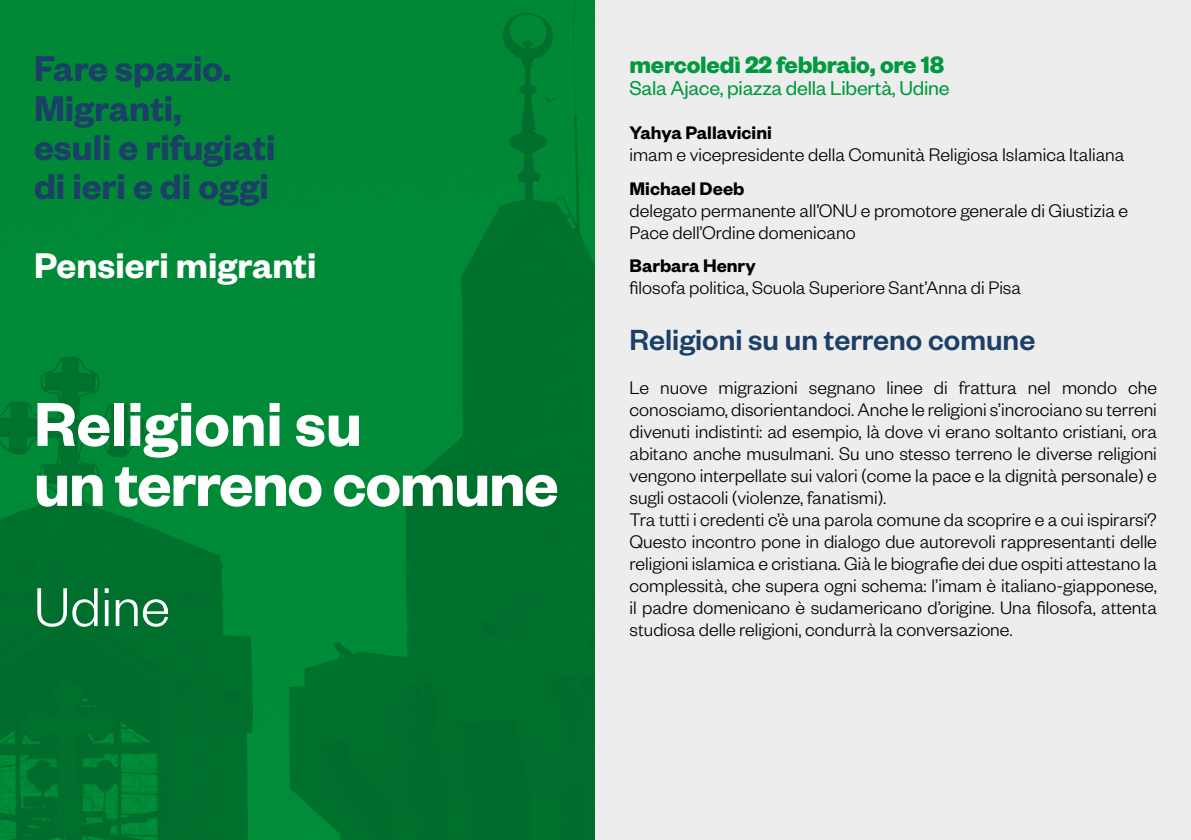
<style>
.page{position:relative;width:1191px;height:840px;background:#fff}
.page>*{position:absolute;margin:0;border:0;box-sizing:border-box;transform-origin:0 0}
.t1{font:600 68px/60px "Founders Grotesk";letter-spacing:-.02em;color:#fff}
.t2{font:300 60px "Founders Grotesk";color:#fff}
.t3{font:600 39.2px/39.2px "Founders Grotesk";color:#1b3f67}
.t4{font:600 39.2px "Founders Grotesk";color:#fff}
.t5{font:500 32px "Founders Grotesk";color:#1b3f67}
.t6{font:700 26px "Founders Grotesk";letter-spacing:-.01em;color:#009a3e}
.t7{font:22px "Founders Grotesk";letter-spacing:-.01em;color:#009a3e}
.t8{font:300 20px/22px "Founders Grotesk";color:#000}
.t9{font:600 20px "Founders Grotesk";color:#000}
</style>
<div class="page">
<img style="left:0;top:0;width:595px;height:839px">
<div style="left:595px;top:0;width:596px;height:839px;background:#ededed"></div>
<h3 class="t3" style="left:34px;top:47px;width:243px">Fare spazio.<br>Migranti,<br>esuli e rifugiati di ieri e di oggi</h3>
<h3 class="t4" style="left:34px;top:240px;width:284px">Pensieri migranti</h3>
<h1 class="t1" style="left:34px;top:390px;width:526px">Religioni su<br>un terreno comune</h1>
<h2 class="t2" style="left:34px;top:570px;width:137px">Udine</h2>
<h3 class="t6" style="left:629px;top:48px;width:316px">mercoledì 22 febbraio, ore 18</h3>
<p class="t7" style="left:629px;top:75px;width:322px">Sala Ajace, piazza della Libertà, Udine</p>
<p class="t9" style="left:629px;top:120px;width:144px">Yahya Pallavicini</p>
<p class="t8" style="left:629px;top:143px;width:496px">imam e vicepresidente della Comunità Religiosa Islamica Italiana</p>
<p class="t9" style="left:629px;top:175px;width:116px">Michael Deeb</p>
<p class="t8" style="left:629px;top:198px;width:500px">delegato permanente all’ONU e promotore generale di Giustizia e<br>Pace dell’Ordine domenicano</p>
<p class="t9" style="left:629px;top:253px;width:128px">Barbara Henry</p>
<p class="t8" style="left:629px;top:275px;width:393px">filosofa politica, Scuola Superiore Sant’Anna di Pisa</p>
<h3 class="t5" style="left:629px;top:320px;width:407px">Religioni su un terreno comune</h3>
<p class="t8" style="left:629px;top:375px;width:529px">Le nuove migrazioni segnano linee di frattura nel mondo che conosciamo, disorientandoci. Anche le religioni s’incrociano su terreni divenuti indistinti: ad esempio, là dove vi erano soltanto cristiani, ora abitano anche musulmani. Su uno stesso terreno le diverse religioni vengono interpellate sui valori (come la pace e la dignità personale) e sugli ostacoli (violenze, fanatismi).<br>Tra tutti i credenti c’è una parola comune da scoprire e a cui ispirarsi?<br>Questo incontro pone in dialogo due autorevoli rappresentanti delle religioni islamica e cristiana. Già le biografie dei due ospiti attestano la complessità, che supera ogni schema: l’imam è italiano-giapponese, il padre domenicano è sudamericano d’origine. Una filosofa, attenta studiosa delle religioni, condurrà la conversazione.</p>
</div>
